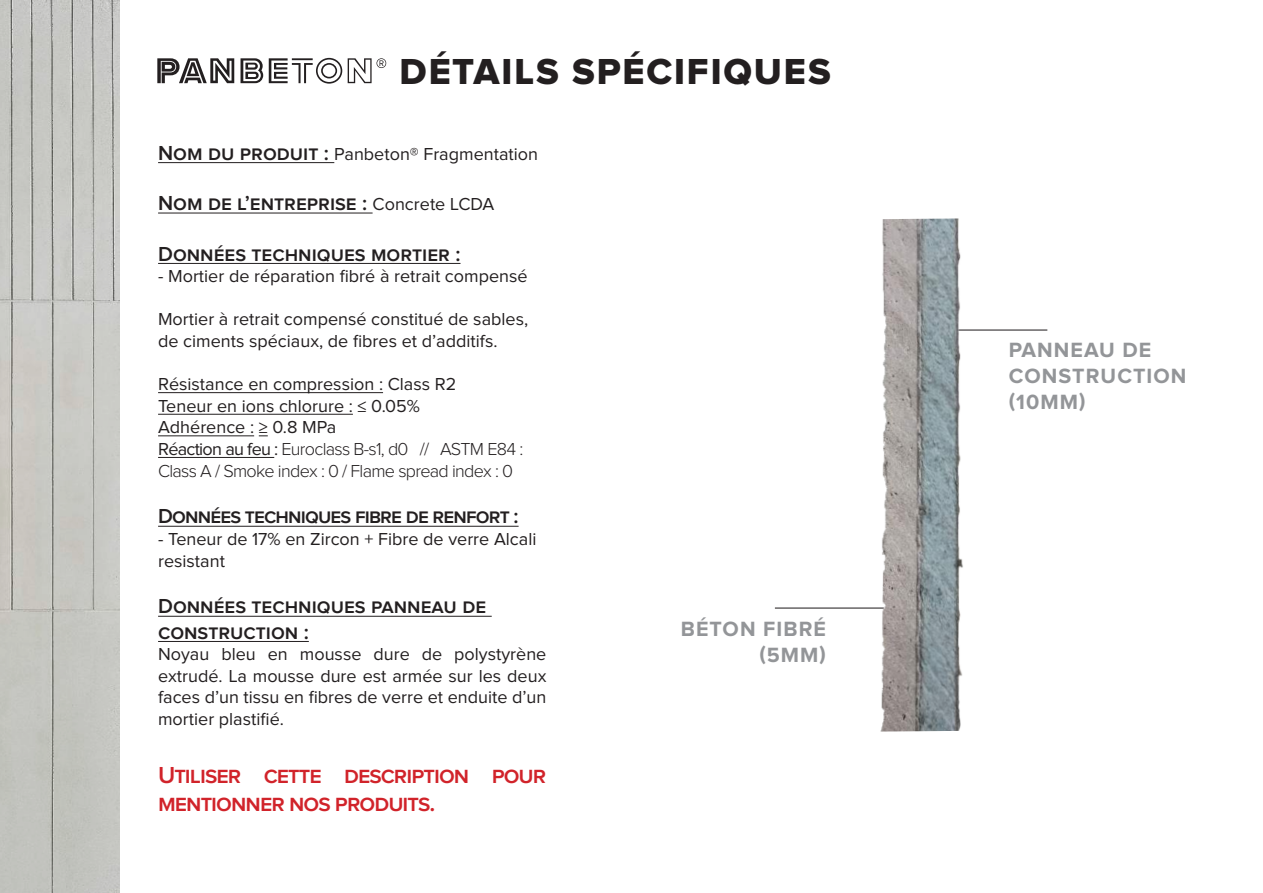
<style>
.page{position:relative;width:1263px;height:893px;background:#fff}
.page>*{position:absolute;margin:0;border:0;box-sizing:border-box;transform-origin:0 0}
.t1{font:37.5px "Proxima Nova Extrabld";letter-spacing:.05em;color:#231f20}
.t2{font:600 24px/28.8px "Proxima Nova";letter-spacing:-.04em;color:#d1232a}
.t3{font:700 21.45px/25.7px "Proxima Nova";letter-spacing:.05em;color:#939598}
.t4{font:600 21px/25.2px "Proxima Nova";color:#231f20}
.t5{font:600 21px "Proxima Nova";letter-spacing:-.04em;color:#231f20}
.t6{font:18px/21.6px "Proxima Nova";color:#231f20}
.s1{font-weight:600;font-size:21px}
.s2{font-weight:400;font-size:18px}
.s3{font-weight:300}
</style>
<div class="page">
<img style="left:0;top:0;width:119px;height:893px">
<hr style="left:775px;top:607px;width:109px;height:2px;background:#231f20">
<hr style="left:955px;top:330px;width:92px;height:1px;background:#231f20">
<svg style="left:157px;top:58px;width:77px;height:25px"></svg>
<svg style="left:269px;top:58px;width:73px;height:26px"></svg>
<svg style="left:240px;top:58px;width:23px;height:25px"></svg>
<svg style="left:348px;top:58px;width:38px;height:25px"></svg>
<hr style="left:158px;top:162px;width:176px;height:1px;background:#231f20">
<hr style="left:158px;top:213px;width:215px;height:1px;background:#231f20">
<hr style="left:158px;top:263px;width:302px;height:1px;background:#231f20">
<hr style="left:158px;top:392px;width:225px;height:1px;background:#231f20">
<hr style="left:158px;top:414px;width:195px;height:1px;background:#231f20">
<hr style="left:158px;top:436px;width:96px;height:1px;background:#231f20">
<hr style="left:158px;top:457px;width:116px;height:1px;background:#231f20">
<hr style="left:158px;top:526px;width:361px;height:1px;background:#231f20">
<hr style="left:158px;top:616px;width:334px;height:1px;background:#231f20">
<hr style="left:158px;top:641px;width:151px;height:1px;background:#231f20">
<img style="left:852px;top:218px;width:138px;height:514px">
<h1 class="t1" style="left:400px;top:54px;width:433px">DÉTAILS SPÉCIFIQUES</h1>
<p class="t6" style="left:158px;top:144px;width:382px"><span class="s1">Nom du produit :</span> Panbeton® Fragmentation</p>
<p class="t4" style="left:158px;top:192px;width:338px">Nom de l’entreprise : <span class="s2">Concrete LCDA</span></p>
<p class="t4" style="left:158px;top:242px;width:304px">Données techniques mortier :</p>
<p class="t6" style="left:158px;top:266px;width:371px">- Mortier de réparation fibré à retrait compensé</p>
<p class="t6" style="left:158px;top:309px;width:372px">Mortier à retrait compensé constitué de sables, de ciments spéciaux, de fibres et d’additifs.</p>
<p class="t6" style="left:158px;top:374px;width:367px">Résistance en compression : Class R2<br>Teneur en ions chlorure : ≤ 0.05%<br>Adhérence : ≥ 0.8 MPa<br>Réaction au feu : <span class="s3">Euroclass B-s1, d0 // ASTM E84 :<br>Class A / Smoke index : 0 / Flame spread index : 0</span></p>
<p class="t5" style="left:158px;top:507px;width:362px">Données techniques fibre de renfort :</p>
<p class="t6" style="left:158px;top:529px;width:380px">- Teneur de 17% en Zircon + Fibre de verre Alcali resistant</p>
<p class="t4" style="left:158px;top:595px;width:330px">Données techniques panneau de construction :</p>
<p class="t6" style="left:158px;top:644px;width:390px;text-align:justify">Noyau bleu en mousse dure de polystyrène extrudé. La mousse dure est armée sur les deux faces d’un tissu en fibres de verre et enduite d’un mortier plastifié.</p>
<h2 class="t2" style="left:158px;top:761px;width:390px">Utiliser cette description pour mentionner nos produits.</h2>
<p class="t3" style="left:681px;top:617px;width:147px;text-align:right">BÉTON FIBRÉ (5MM)</p>
<p class="t3" style="left:1009px;top:338px;width:179px">PANNEAU DE<br>CONSTRUCTION (10MM)</p>
</div>
